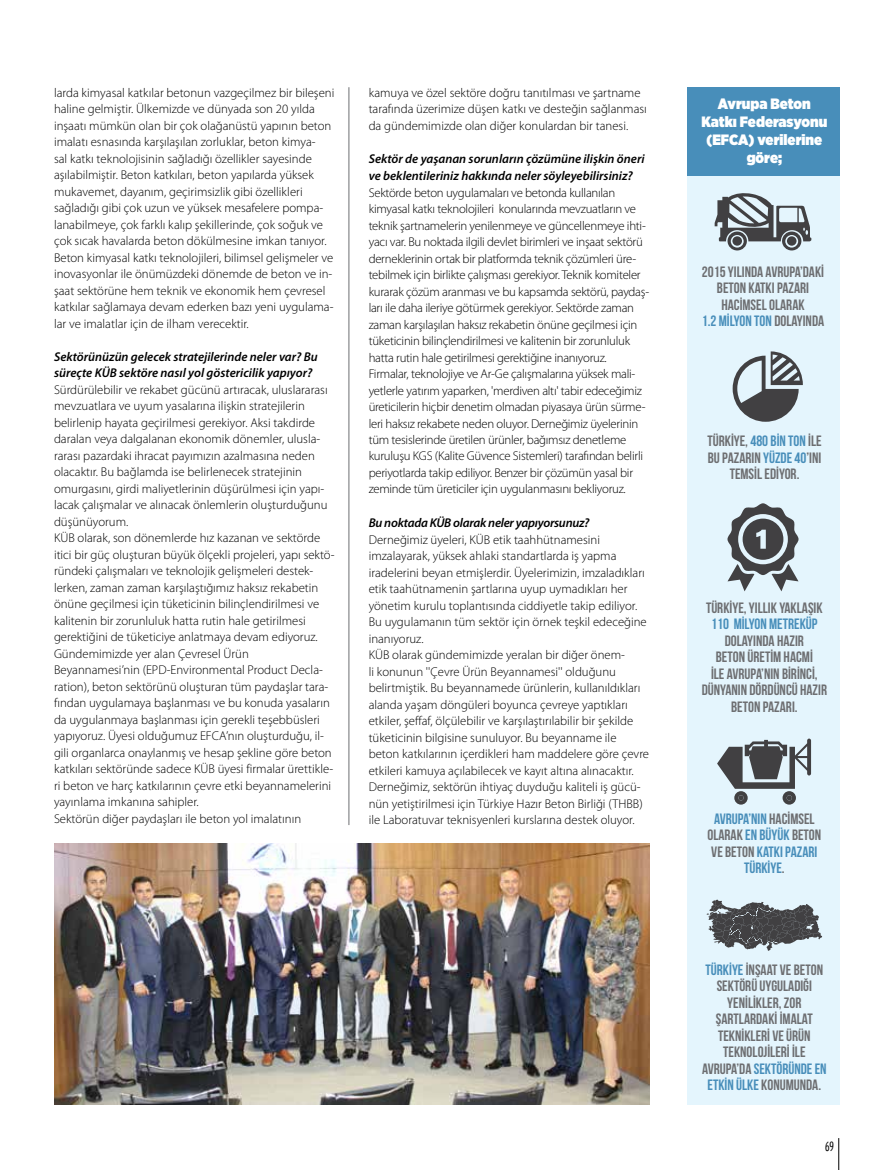
<style>
.page{position:relative;width:893px;height:1170px;background:#fff}
.page>*{position:absolute;margin:0;border:0;box-sizing:border-box;transform-origin:0 0}
.t1{font:15px/16.5px "Bebas Neue";color:#6d6e71;text-align:center}
.t2{font:15px/16.5px "Bebas Neue";color:#488eba;text-align:center}
.t3{font:900 15px/18px "Gotham Narrow";color:#fff;text-align:center}
.t4{font:13.5px "Interstate Light Compressed TR";color:#000}
.t5{font:300 12.75px/16.5px "Myriad Pro";color:#000}
.t6{font:300 12.75px/16.5px "Myriad Pro";letter-spacing:-.02em;color:#000}
.t7{font:italic 600 12.75px/16.5px "Myriad Pro";color:#000}
.t8{font:italic 600 12.75px "Myriad Pro";letter-spacing:-.02em;color:#000}
.s1{color:#488eba}
.s2{color:#6d6e71}
</style>
<div class="page">
<div style="left:687px;top:87px;width:152px;height:1017px;background:#e4f5fd"></div>
<div style="left:687px;top:87px;width:152px;height:88px;background:#488eba"></div>
<svg style="left:733px;top:351px;width:70px;height:71px"></svg>
<svg style="left:715px;top:193px;width:96px;height:57px"></svg>
<svg style="left:717px;top:738px;width:94px;height:66px"></svg>
<svg style="left:706px;top:899px;width:116px;height:51px"></svg>
<svg style="left:727px;top:503px;width:71px;height:88px"></svg>
<hr style="left:349px;top:87px;width:1px;height:738px;background:#6d6e71">
<img style="left:54px;top:843px;width:595px;height:261px">
<hr style="left:838px;top:1137px;width:1px;height:32px;background:#000">
<p class="t5" style="left:54px;top:84px;width:282px">larda kimyasal katkılar betonun vazgeçilmez bir bileşeni haline gelmiştir. Ülkemizde ve dünyada son 20 yılda inşaatı mümkün olan bir çok olağanüstü yapının beton imalatı esnasında karşılaşılan zorluklar, beton kimya-<br>sal katkı teknolojisinin sağladığı özellikler sayesinde aşılabilmiştir. Beton katkıları, beton yapılarda yüksek mukavemet, dayanım, geçirimsizlik gibi özellikleri sağladığı gibi çok uzun ve yüksek mesafelere pompa&shy;lanabilmeye, çok farklı kalıp şekillerinde, çok soğuk ve çok sıcak havalarda beton dökülmesine imkan tanıyor.<br>Beton kimyasal katkı teknolojileri, bilimsel gelişmeler ve inovasyonlar ile önümüzdeki dönemde de beton ve in&shy;şaat sektörüne hem teknik ve ekonomik hem çevresel katkılar sağlamaya devam ederken bazı yeni uygulama&shy;lar ve imalatlar için de ilham verecektir.</p>
<p class="t7" style="left:54px;top:348px;width:265px">Sektörünüzün gelecek stratejilerinde neler var? Bu süreçte KÜB sektöre nasıl yol göstericilik yapıyor?</p>
<p class="t5" style="left:54px;top:381px;width:282px">Sürdürülebilir ve rekabet gücünü artıracak, uluslararası mevzuatlara ve uyum yasalarına ilişkin stratejilerin belirlenip hayata geçirilmesi gerekiyor. Aksi takdirde daralan veya dalgalanan ekonomik dönemler, ulusla&shy;rarası pazardaki ihracat payımızın azalmasına neden olacaktır. Bu bağlamda ise belirlenecek stratejinin omurgasını, girdi maliyetlerinin düşürülmesi için yapı&shy;lacak çalışmalar ve alınacak önlemlerin oluşturduğunu düşünüyorum.<br>KÜB olarak, son dönemlerde hız kazanan ve sektörde itici bir güç oluşturan büyük ölçekli projeleri, yapı sektö&shy;ründeki çalışmaları ve teknolojik gelişmeleri destek&shy;lerken, zaman zaman karşılaştığımız haksız rekabetin önüne geçilmesi için tüketicinin bilinçlendirilmesi ve kalitenin bir zorunluluk hatta rutin hale getirilmesi gerektiğini de tüketiciye anlatmaya devam ediyoruz.<br>Gündemimizde yer alan Çevresel Ürün Beyannamesi’nin (EPD-Environmental Product Decla&shy;ration), beton sektörünü oluşturan tüm paydaşlar tara&shy;fından uygulamaya başlanması ve bu konuda yasaların da uygulanmaya başlanması için gerekli teşebbüsleri yapıyoruz. Üyesi olduğumuz EFCA’nın oluşturduğu, il&shy;gili organlarca onaylanmış ve hesap şekline göre beton katkıları sektöründe sadece KÜB üyesi firmalar ürettikle&shy;ri beton ve harç katkılarının çevre etki beyannamelerini yayınlama imkanına sahipler.<br>Sektörün diğer paydaşları ile beton yol imalatının</p>
<p class="t5" style="left:369px;top:84px;width:280px">kamuya ve özel sektöre doğru tanıtılması ve şartname tarafında üzerimize düşen katkı ve desteğin sağlanması da gündemimizde olan diğer konulardan bir tanesi.</p>
<p class="t7" style="left:369px;top:149px;width:277px;line-height:17.2px">Sektör de yaşanan sorunların çözümüne ilişkin öneri ve beklentileriniz hakkında neler söyleyebilirsiniz?</p>
<p class="t6" style="left:369px;top:184px;width:282px">Sektörde beton uygulamaları ve betonda kullanılan kimyasal katkı teknolojileri konularında mevzuatların ve teknik şartnamelerin yenilenmeye ve güncellenmeye ihti&shy;yacı var. Bu noktada ilgili devlet birimleri ve inşaat sektörü derneklerinin ortak bir platformda teknik çözümleri üre&shy;tebilmek için birlikte çalışması gerekiyor. Teknik komiteler kurarak çözüm aranması ve bu kapsamda sektörü, paydaş&shy;ları ile daha ileriye götürmek gerekiyor. Sektörde zaman zaman karşılaşılan haksız rekabetin önüne geçilmesi için tüketicinin bilinçlendirilmesi ve kalitenin bir zorunluluk hatta rutin hale getirilmesi gerektiğine inanıyoruz.<br>Firmalar, teknolojiye ve Ar-Ge çalışmalarına yüksek mali&shy;yetlerle yatırım yaparken, 'merdiven altı' tabir edeceğimiz üreticilerin hiçbir denetim olmadan piyasaya ürün sürme&shy;leri haksız rekabete neden oluyor. Derneğimiz üyelerinin tüm tesislerinde üretilen ürünler, bağımsız denetleme kuruluşu KGS (Kalite Güvence Sistemleri) tarafından belirli periyotlarda takip ediliyor. Benzer bir çözümün yasal bir zeminde tüm üreticiler için uygulanmasını bekliyoruz.</p>
<p class="t8" style="left:369px;top:515px;width:222px">Bu noktada KÜB olarak neler yapıyorsunuz?</p>
<p class="t5" style="left:369px;top:531px;width:282px">Derneğimiz üyeleri, KÜB etik taahhütnamesini imzalayarak, yüksek ahlaki standartlarda iş yapma iradelerini beyan etmişlerdir. Üyelerimizin, imzaladıkları etik taahütnamenin şartlarına uyup uymadıkları her yönetim kurulu toplantısında ciddiyetle takip ediliyor.<br>Bu uygulamanın tüm sektör için örnek teşkil edeceğine inanıyoruz.<br>KÜB olarak gündemimizde yeralan bir diğer önem-<br>li konunun ''Çevre Ürün Beyannamesi'' olduğunu belirtmiştik. Bu beyannamede ürünlerin, kullanıldıkları alanda yaşam döngüleri boyunca çevreye yaptıkları etkiler, şeffaf, ölçülebilir ve karşılaştırılabilir bir şekilde tüketicinin bilgisine sunuluyor. Bu beyanname ile beton katkılarının içerdikleri ham maddelere göre çevre etkileri kamuya açılabilecek ve kayıt altına alınacaktır.<br>Derneğimiz, sektörün ihtiyaç duyduğu kaliteli iş gücü&shy;nün yetiştirilmesi için Türkiye Hazır Beton Birliği (THBB) ile Laboratuvar teknisyenleri kurslarına destek oluyor.</p>
<p class="t3" style="left:701px;top:94px;width:127px">Avrupa Beton<br>Katkı Federasyonu (EFCA) verilerine göre;</p>
<p class="t1" style="left:702px;top:263px;width:124px">2015 YILINDA AVRUPA’DAKI<br>BETON KATKI PAZARI<br>HACIMSEL OLARAK<br><span class="s1">1.2 MILYON TON</span> DOLAYINDA</p>
<p class="t1" style="left:707px;top:432px;width:116px">TÜRKIYE, <span class="s1">480 BIN TON</span> ILE<br>BU PAZARIN <span class="s1">YÜZDE 40</span>’INI<br>TEMSIL EDIYOR.</p>
<p class="t1" style="left:706px;top:599px;width:118px">TÜRKIYE, YILLIK YAKLAŞIK</p>
<p class="t2" style="left:711px;top:615px;width:108px">110 MILYON METREKÜP</p>
<p class="t1" style="left:702px;top:632px;width:127px">DOLAYINDA HAZIR<br>BETON ÜRETIM HACMI<br>ILE AVRUPA’NIN BIRINCI,<br>DÜNYANIN DÖRDÜNCÜ HAZIR<br>BETON PAZARI.</p>
<p class="t2" style="left:707px;top:810px;width:115px">AVRUPA’NIN <span class="s2">HACIMSEL<br>OLARAK</span> EN BÜYÜK <span class="s2">BETON<br>VE BETON</span> KATKI PAZARI<br>TÜRKIYE<span class="s2">.</span></p>
<p class="t1" style="left:702px;top:960px;width:126px"><span class="s1">TÜRKIYE</span> INŞAAT VE BETON<br>SEKTÖRÜ UYGULADIĞI<br>YENILIKLER, ZOR<br>ŞARTLARDAKI IMALAT<br>TEKNIKLERI VE ÜRÜN<br>TEKNOLOJILERI ILE<br>AVRUPA’DA <span class="s1">SEKTÖRÜNDE EN<br>ETKIN ÜLKE</span> KONUMUNDA.</p>
<p class="t4" style="left:825px;top:1138px;width:10px">69</p>
</div>
